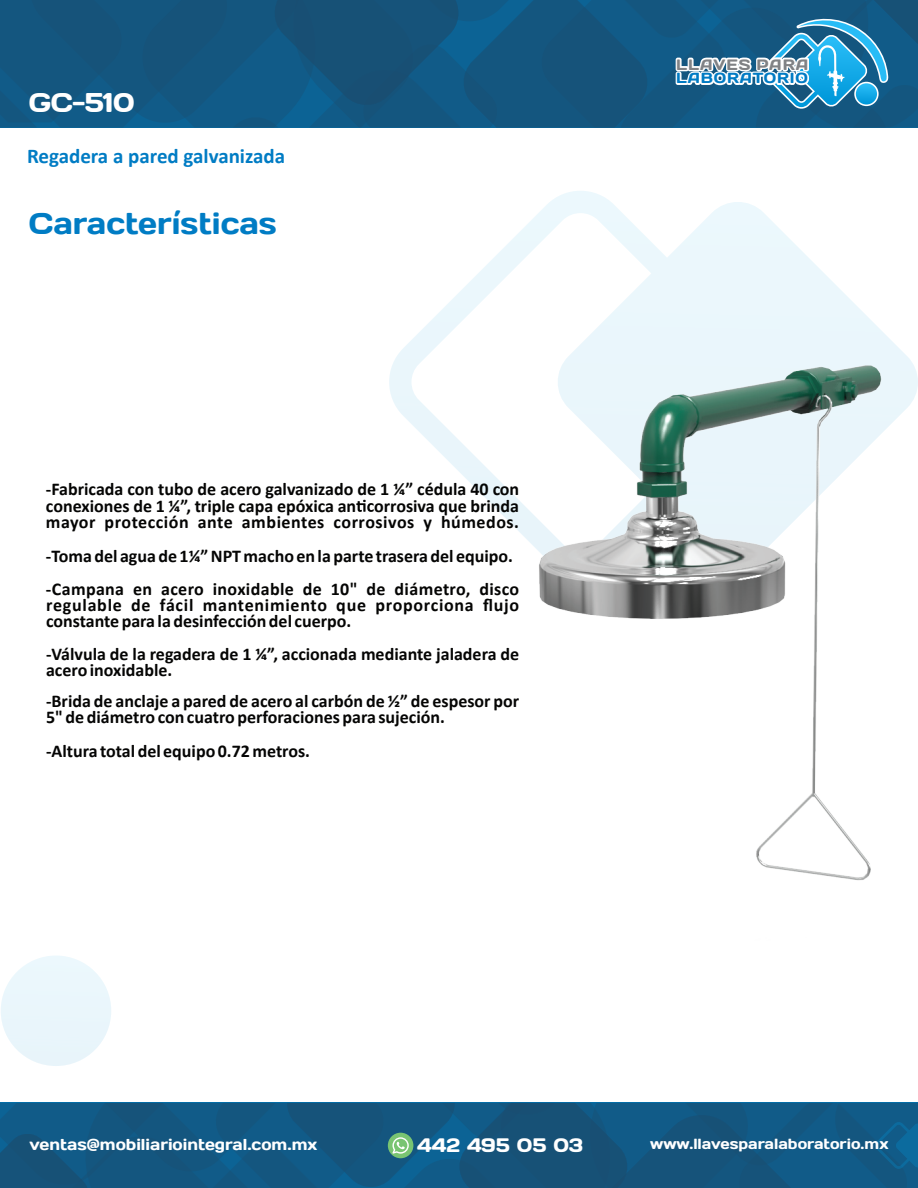
<style>
.page{position:relative;width:918px;height:1188px;background:#fff}
.page>*{position:absolute;margin:0;border:0;box-sizing:border-box;transform-origin:0 0}
.t1{font:30px "Days";color:#007cc4}
.t2{font:27px "Days";color:#fff}
.t3{font:700 21px "Calibri";color:#007cc4}
.t4{font:19.5px "Days";color:#fff}
.t5{font:700 18px/16.2px "Calibri";color:#050504}
.t6{font:700 18px/16.2px "Calibri";letter-spacing:.03em;color:#050504}
.t7{font:15.75px "Days";color:#fff}
.t8{font:15px "Days";letter-spacing:.06em;color:#808285}
.t9{font:14.7px "Days";color:#fff}
.t10{font:14.7px "Days";letter-spacing:.055em;color:#007bc4}
</style>
<div class="page">
<svg style="left:389px;top:191px;width:491px;height:335px"></svg>
<svg style="left:0;top:1103px;width:918px;height:85px;background:#145780"></svg>
<svg style="left:1px;top:956px;width:110px;height:110px"></svg>
<svg style="left:356px;top:500px;width:18px;height:12px"></svg>
<img style="left:514px;top:329px;width:404px;height:552px">
<svg style="left:0;top:0;width:918px;height:128px;background:#1b5f88"></svg>
<h2 class="t2" style="left:29px;top:85px;width:107px">GC-510</h2>
<p class="t3" style="left:27px;top:141px;width:260px">Regadera a pared galvanizada</p>
<h1 class="t1" style="left:29px;top:204px;width:249px">Características</h1>
<p class="t5" style="left:46px;top:481px;width:475px">-Fabricada con tubo de acero galvanizado de 1 ¼” cédula 40 con</p>
<p class="t5" style="left:46px;top:497px;width:475px">conexiones de 1 ¼”, triple capa epóxica an orrosiva que brinda mayor protección ante ambientes corrosivos y húmedos.</p>
<p class="t5" style="left:46px;top:540px;width:475px;line-height:32.4px">-Toma del agua de 1¼” NPT macho en la parte trasera del equipo. -Campana en acero inoxidable de 10" de diámetro, disco</p>
<p class="t6" style="left:46px;top:596px;width:475px">regulable de fácil mantenimiento que proporciona flujo constante para la desinfección del cuerpo.</p>
<p class="t5" style="left:46px;top:646px;width:475px">-Válvula de la regadera de 1 ¼”, accionada mediante jaladera de acero inoxidable.</p>
<p class="t5" style="left:46px;top:693px;width:475px">-Brida de anclaje a pared de acero al carbón de ½” de espesor por<br>5" de diámetro con cuatro perforaciones para sujeción.</p>
<p class="t5" style="left:46px;top:742px;width:266px">-Altura total del equipo 0.72 metros.</p>
<p class="t8" style="left:676px;top:58px;width:134px">LLAVES PARA</p>
<p class="t10" style="left:676px;top:72px;width:133px">LABORATORIO</p>
<p class="t7" style="left:30px;top:1134px;width:289px">ventas@mobiliariointegral.com.mx</p>
<p class="t4" style="left:417px;top:1137px;width:167px">442 495 05 03</p>
<p class="t9" style="left:650px;top:1138px;width:240px">www.llavesparalaboratorio.mx</p>
</div>
